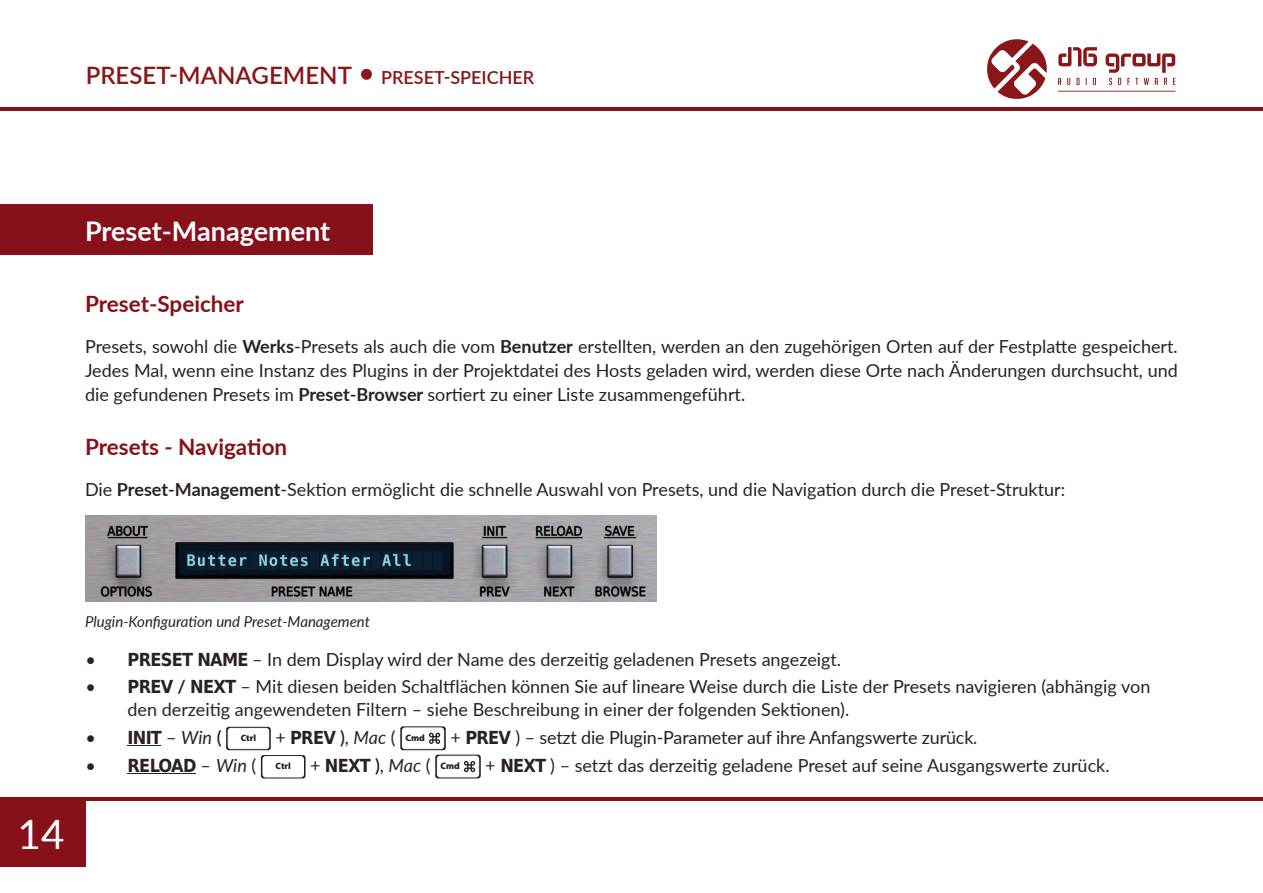
<style>
.page{position:relative;width:1263px;height:893px;background:#fff}
.page>*{position:absolute;margin:0;border:0;box-sizing:border-box;transform-origin:0 0}
.t1{font:40.5px "Lato";color:#fff}
.t2{font:700 27px "Lato";color:#fff}
.t3{font:600 24px "Lato";color:#891618}
.t4{font:700 22.5px "Lato";color:#86111a}
.t5{font:18px/24px "Lato";color:#2c2021;text-align:justify}
.t6{font:700 18px "DejaVu Sans Condensed";letter-spacing:-.04em;color:#2c2021}
.t7{font:italic 15px "Lato";color:#2c2021}
.s1{font-size:27px}
.s2{font-size:18px}
.s3{font-weight:700}
.s4{font-family:"DejaVu Sans Condensed";font-weight:700}
.s5{font-family:"Lato";font-weight:400}
.s6{font-family:"Lato";font-weight:400;font-style:italic}
.s7{font-family:"Lato";font-weight:600}
.s8{font-family:"Myriad Pro";font-weight:900;font-size:9.15px;color:#231f20}
</style>
<div class="page">
<hr style="left:1262px;top:21px;width:1px;height:88px;background:#86111a">
<div style="left:0;top:798px;width:86px;height:69px;background:#86111a"></div>
<hr style="left:0;top:797px;width:1263px;height:3px;background:#86111a">
<hr style="left:0;top:108px;width:1263px;height:3px;background:#86111a">
<hr style="left:1262px;top:798px;width:1px;height:67px;background:#86111a">
<svg style="left:1058px;top:47px;width:117px;height:45px"></svg>
<svg style="left:987px;top:39px;width:60px;height:60px"></svg>
<div style="left:0;top:205px;width:373px;height:50px;background:#86111a"></div>
<hr style="left:128px;top:745px;width:33px;height:1px;background:#2c2021">
<hr style="left:128px;top:773px;width:68px;height:1px;background:#2c2021">
<img style="left:85px;top:516px;width:572px;height:86px">
<svg style="left:226px;top:727px;width:45px;height:23px"></svg>
<div style="left:228px;top:728px;width:41px;height:21px;background:#fff;border-radius:3px"></div>
<div style="left:228px;top:728px;width:41px;height:21px;border:1px solid #fff;border-radius:3px"></div>
<svg style="left:400px;top:726px;width:46px;height:24px"></svg>
<div style="left:402px;top:728px;width:42px;height:21px;background:#fff;border-radius:3px"></div>
<div style="left:402px;top:728px;width:42px;height:21px;border:1px solid #fff;border-radius:3px"></div>
<svg style="left:429px;top:733px;width:11px;height:11px"></svg>
<svg style="left:261px;top:755px;width:44px;height:23px"></svg>
<div style="left:263px;top:757px;width:40px;height:20px;background:#fff;border-radius:3px"></div>
<div style="left:263px;top:756px;width:41px;height:21px;border:1px solid #fff;border-radius:3px"></div>
<svg style="left:435px;top:755px;width:46px;height:23px"></svg>
<div style="left:437px;top:756px;width:42px;height:21px;background:#fff;border-radius:3px"></div>
<div style="left:437px;top:756px;width:42px;height:21px;border:1px solid #fff;border-radius:3px"></div>
<svg style="left:464px;top:761px;width:11px;height:11px"></svg>
<h3 class="t3" style="left:86px;top:58px;width:450px">PRESET-MANAGEMENT <span class="s1">•</span> <span class="s2">PRESET-SPEICHER</span></h3>
<h2 class="t2" style="left:85px;top:212px;width:247px">Preset-Management</h2>
<p class="t4" style="left:85px;top:287px;width:160px">Preset-Speicher</p>
<p class="t5" style="left:85px;top:334px;width:1094px">Presets, sowohl die <span class="s3">Werks</span>-Presets als auch die vom <span class="s3">Benutzer</span> erstellten, werden an den zugehörigen Orten auf der Festplatte gespeichert.<br>Jedes Mal, wenn eine Instanz des Plugins in der Projektdatei des Hosts geladen wird, werden diese Orte nach Änderungen durchsucht, und die gefundenen Presets im <span class="s3">Preset-Browser</span> sortiert zu einer Liste zusammengeführt.</p>
<p class="t4" style="left:85px;top:430px;width:204px">Presets - Navigation</p>
<p class="t5" style="left:85px;top:476px;width:982px">Die <span class="s3">Preset-Management</span>-Sektion ermöglicht die schnelle Auswahl von Presets, und die Navigation durch die Preset-Struktur:</p>
<h1 class="t1" style="left:18px;top:805px;width:48px">14</h1>
<p class="t7" style="left:85px;top:610px;width:286px">Plugin-Konfiguration und Preset-Management</p>
<p class="t5" style="left:86px;top:647px;width:757px">• <span class="s4">PRESET NAME</span> – In dem Display wird der Name des derzeitig geladenen Presets angezeigt.</p>
<p class="t5" style="left:128px;top:674px;width:1024px;line-height:22.5px;text-indent:-42px">• <span class="s4">PREV</span> <span class="s3">/</span> <span class="s4">NEXT</span> – Mit diesen beiden Schaltflächen können Sie auf lineare Weise durch die Liste der Presets navigieren (abhängig von den derzeitig angewendeten Filtern – siehe Beschreibung in einer der folgenden Sektionen).</p>
<p class="t6" style="left:86px;top:723px;width:341px"><span class="s5">•</span> INIT <span class="s5">–</span> <span class="s6">Win</span> <span class="s7">(</span> <span class="s8">Ctrl</span> <span class="s5">+</span> PREV <span class="s7">)</span><span class="s5">,</span> <span class="s6">Mac</span> <span class="s5">(</span> <sup>Cmd</sup></p>
<p class="t5" style="left:450px;top:724px;width:529px">+ <span class="s4">PREV</span> ) – setzt die Plugin-Parameter auf ihre Anfangswerte zurück.</p>
<p class="t6" style="left:86px;top:751px;width:376px"><span class="s5">•</span> RELOAD <span class="s5">–</span> <span class="s6">Win</span> <span class="s5">(</span> <span class="s8">Ctrl</span> <span class="s5">+</span> NEXT <span class="s7">)</span><span class="s5">,</span> <span class="s6">Mac</span> <span class="s5">(</span> <sup>Cmd</sup></p>
<p class="t5" style="left:485px;top:753px;width:626px">+ <span class="s4">NEXT</span> ) – setzt das derzeitig geladene Preset auf seine Ausgangswerte zurück.</p>
</div>
